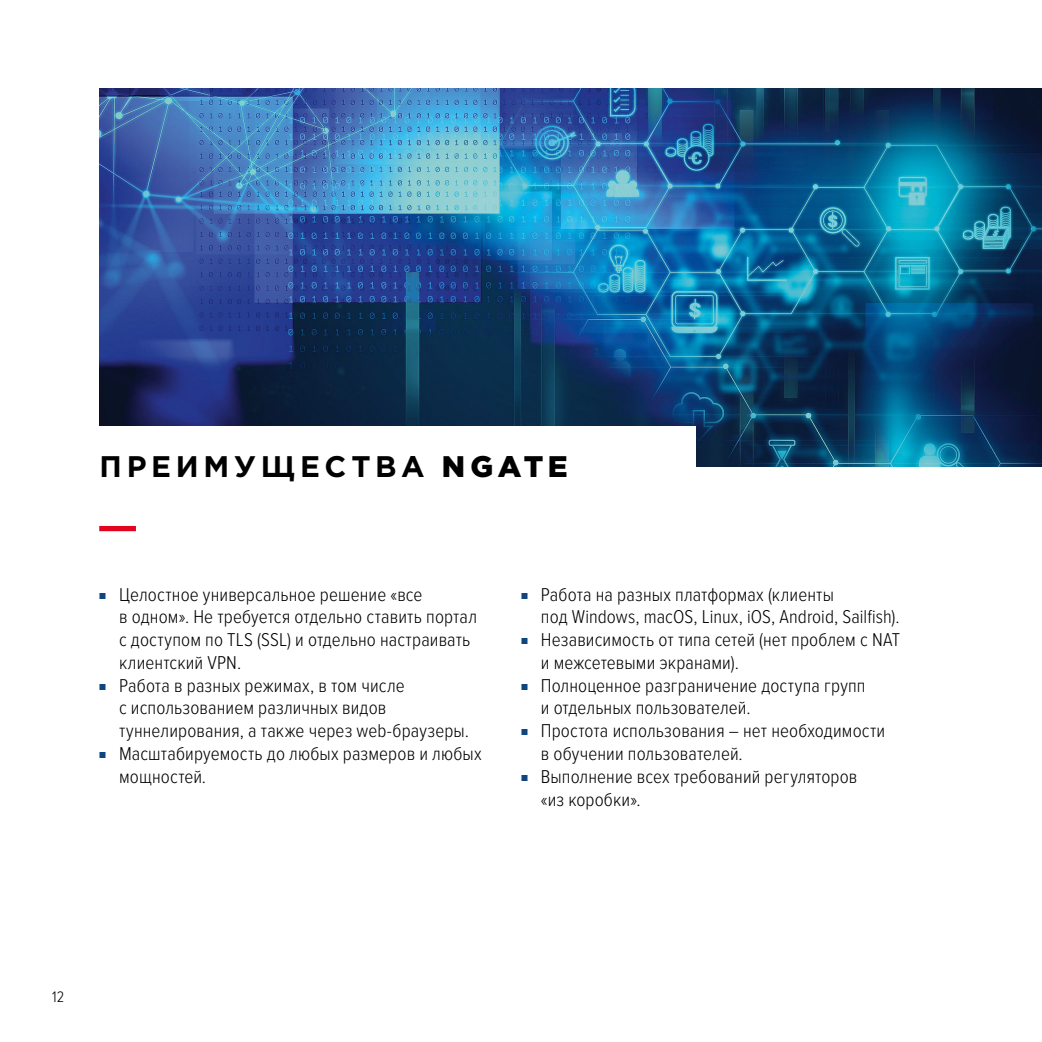
<style>
.page{position:relative;width:1042px;height:1042px;background:#fff}
.page>*{position:absolute;margin:0;border:0;box-sizing:border-box;transform-origin:0 0}
.t1{font:700 29.75px "Gotham Pro";letter-spacing:.16em;color:#000}
.t2{font:300 19.25px/22.8px "Proxima Nova Cond";letter-spacing:.005em;color:#000}
.t3{font:300 15.75px "Proxima Nova Cond";color:#000}
.s1{font-weight:900}
.s2{font-size:10.5px;color:#104584}
</style>
<div class="page">
<img style="left:99px;top:89px;width:943px;height:377px">
<div style="left:79px;top:427px;width:617px;height:79px;background:#fff"></div>
<div style="left:99px;top:526px;width:37px;height:5px;background:#e30520"></div>
<h1 class="t1" style="left:100px;top:449px;width:470px">ПРЕИМУЩЕСТВА <span class="s1">NGATE</span></h1>
<p class="t2" style="left:119px;top:582px;width:359px;text-indent:-20px"><span class="s2">■</span> Целостное универсальное решение «все<br>в одном». Не требуется отдельно ставить портал с доступом по TLS (SSL) и отдельно настраивать клиентский VPN.</p>
<p class="t2" style="left:119px;top:673px;width:351px;text-indent:-20px"><span class="s2">■</span> Работа в разных режимах, в том числе<br>с использованием различных видов туннелирования, а также через web-браузеры.</p>
<p class="t2" style="left:119px;top:741px;width:364px;text-indent:-20px"><span class="s2">■</span> Масштабируемость до любых размеров и любых мощностей.</p>
<p class="t2" style="left:541px;top:582px;width:360px;text-indent:-20px"><span class="s2">■</span> Работа на разных платформах (клиенты<br>под Windows, macOS, Linux, iOS, Android, Sailfish).</p>
<p class="t2" style="left:541px;top:627px;width:361px;text-indent:-20px"><span class="s2">■</span> Независимость от типа сетей (нет проблем с NAT и межсетевыми экранами).</p>
<p class="t2" style="left:541px;top:673px;width:326px;text-indent:-20px"><span class="s2">■</span> Полноценное разграничение доступа групп и отдельных пользователей.</p>
<p class="t2" style="left:541px;top:718px;width:346px;text-indent:-20px"><span class="s2">■</span> Простота использования – нет необходимости в обучении пользователей.</p>
<p class="t2" style="left:541px;top:764px;width:318px;text-indent:-20px"><span class="s2">■</span> Выполнение всех требований регуляторов «из коробки».</p>
<p class="t3" style="left:52px;top:985px;width:14px">12</p>
</div>
